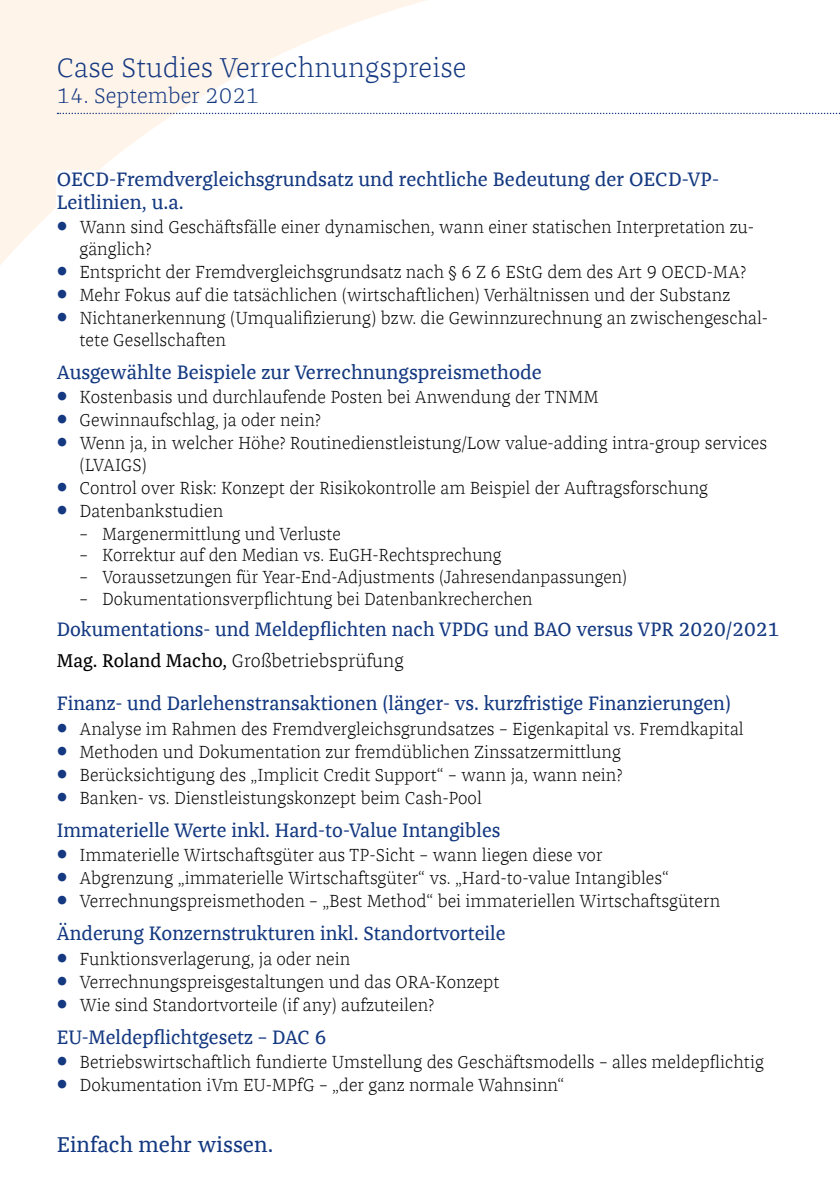
<style>
.page{position:relative;width:840px;height:1191px;background:#fff}
.page>*{position:absolute;margin:0;border:0;box-sizing:border-box;transform-origin:0 0}
.t1{font:300 28px "Franziska Offc Pro";color:#143981}
.t2{font:22px "Franziska Offc Pro";color:#143981}
.t3{font:300 22px "Franziska Offc Pro";color:#143981}
.t4{font:20px "Franziska Offc Pro";color:#143981;scale:.96 1}
.t5{font:20px/23px "Franziska Offc Pro";color:#143981}
.t6{font:300 19px "Franziska Offc Pro";color:#000}
.t7{font:300 18px/21.6px "Franziska Offc Pro";color:#000}
.t8{font:300 18px "Franziska Offc Pro";color:#000;scale:.95 1}
.s1{color:#143981}
.s2{font-weight:400}
</style>
<div class="page">
<svg style="left:0;top:0;width:837px;height:265px"></svg>
<svg style="left:57px;top:113px;width:783px;height:1px"></svg>
<div style="left:57px;top:170px;width:725px;height:936px;background:#fff"></div>
<h1 class="t1" style="left:57px;top:50px;width:411px">Case Studies Verrechnungspreise</h1>
<p class="t3" style="left:57px;top:82px;width:204px">14. September 2021</p>
<p class="t5" style="left:57px;top:167px;width:661px">OECD-Fremdvergleichsgrundsatz und rechtliche Bedeutung der OECD-VP-<br>Leitlinien, u.a.</p>
<p class="t7" style="left:79px;top:216px;width:675px;text-indent:-23px"><span class="s1">•</span> Wann sind Geschäftsfälle einer dynamischen, wann einer statischen Interpretation zu&shy;gänglich?</p>
<p class="t7" style="left:57px;top:261px;width:690px"><span class="s1">•</span> Entspricht der Fremdvergleichsgrundsatz nach § 6 Z 6 EStG dem des Art 9 OECD-MA?</p>
<p class="t7" style="left:57px;top:284px;width:674px"><span class="s1">•</span> Mehr Fokus auf die tatsächlichen (wirtschaftlichen) Verhältnissen und der Substanz</p>
<p class="t7" style="left:79px;top:307px;width:689px;text-indent:-23px"><span class="s1">•</span> Nichtanerkennung (Umqualifizierung) bzw. die Gewinnzurechnung an zwischengeschal&shy;tete Gesellschaften</p>
<p class="t5" style="left:57px;top:360px;width:486px">Ausgewählte Beispiele zur Verrechnungspreismethode</p>
<p class="t7" style="left:57px;top:386px;width:543px"><span class="s1">•</span> Kostenbasis und durchlaufende Posten bei Anwendung der TNMM</p>
<p class="t7" style="left:57px;top:409px;width:265px"><span class="s1">•</span> Gewinnaufschlag, ja oder nein?</p>
<p class="t7" style="left:79px;top:432px;width:689px;text-indent:-23px"><span class="s1">•</span> Wenn ja, in welcher Höhe? Routinedienstleistung/Low value-adding intra-group services (LVAIGS)</p>
<p class="t7" style="left:57px;top:476px;width:652px"><span class="s1">•</span> Control over Risk: Konzept der Risikokontrolle am Beispiel der Auftragsforschung</p>
<p class="t7" style="left:57px;top:499px;width:168px"><span class="s1">•</span> Datenbankstudien</p>
<p class="t8" style="left:79px;top:522px;width:276px">– Margenermittlung und Verluste</p>
<p class="t8" style="left:79px;top:544px;width:446px">– Korrektur auf den Median vs. EuGH-Rechtsprechung</p>
<p class="t8" style="left:79px;top:565px;width:577px">– Voraussetzungen für Year-End-Adjustments (Jahresendanpassungen)</p>
<p class="t8" style="left:79px;top:587px;width:478px">– Dokumentationsverpflichtung bei Datenbankrecherchen</p>
<p class="t4" style="left:57px;top:617px;width:754px">Dokumentations- und Meldepflichten nach VPDG und BAO versus VPR 2020/2021</p>
<p class="t6" style="left:57px;top:649px;width:348px"><span class="s2">Mag. Roland Macho,</span> Großbetriebsprüfung</p>
<p class="t4" style="left:57px;top:691px;width:703px">Finanz- und Darlehenstransaktionen (länger- vs. kurzfristige Finanzierungen)</p>
<p class="t7" style="left:57px;top:717px;width:688px"><span class="s1">•</span> Analyse im Rahmen des Fremdvergleichsgrundsatzes – Eigenkapital vs. Fremdkapital</p>
<p class="t7" style="left:57px;top:740px;width:565px"><span class="s1">•</span> Methoden und Dokumentation zur fremdüblichen Zinssatzermittlung</p>
<p class="t7" style="left:57px;top:763px;width:567px"><span class="s1">•</span> Berücksichtigung des „Implicit Credit Support“ – wann ja, wann nein?</p>
<p class="t7" style="left:57px;top:786px;width:426px"><span class="s1">•</span> Banken- vs. Dienstleistungskonzept beim Cash-Pool</p>
<p class="t4" style="left:57px;top:817px;width:463px">Immaterielle Werte inkl. Hard-to-Value Intangibles</p>
<p class="t7" style="left:57px;top:844px;width:547px"><span class="s1">•</span> Immaterielle Wirtschaftsgüter aus TP-Sicht – wann liegen diese vor</p>
<p class="t7" style="left:57px;top:867px;width:613px"><span class="s1">•</span> Abgrenzung „immaterielle Wirtschaftsgüter“ vs. „Hard-to-value Intangibles“</p>
<p class="t7" style="left:57px;top:890px;width:664px"><span class="s1">•</span> Verrechnungspreismethoden – „Best Method“ bei immateriellen Wirtschaftsgütern</p>
<p class="t4" style="left:57px;top:921px;width:469px">Änderung Konzernstrukturen inkl. Standortvorteile</p>
<p class="t7" style="left:57px;top:947px;width:295px"><span class="s1">•</span> Funktionsverlagerung, ja oder nein</p>
<p class="t7" style="left:57px;top:970px;width:444px"><span class="s1">•</span> Verrechnungspreisgestaltungen und das ORA-Konzept</p>
<p class="t7" style="left:57px;top:993px;width:378px"><span class="s1">•</span> Wie sind Standortvorteile (if any) aufzuteilen?</p>
<p class="t4" style="left:57px;top:1024px;width:282px">EU-Meldepflichtgesetz – DAC 6</p>
<p class="t7" style="left:57px;top:1050px;width:708px"><span class="s1">•</span> Betriebswirtschaftlich fundierte Umstellung des Geschäftsmodells – alles meldepflichtig</p>
<p class="t7" style="left:57px;top:1074px;width:509px"><span class="s1">•</span> Dokumentation iVm EU-MPfG – „der ganz normale Wahnsinn“</p>
<p class="t2" style="left:57px;top:1130px;width:218px">Einfach mehr wissen.</p>
</div>
